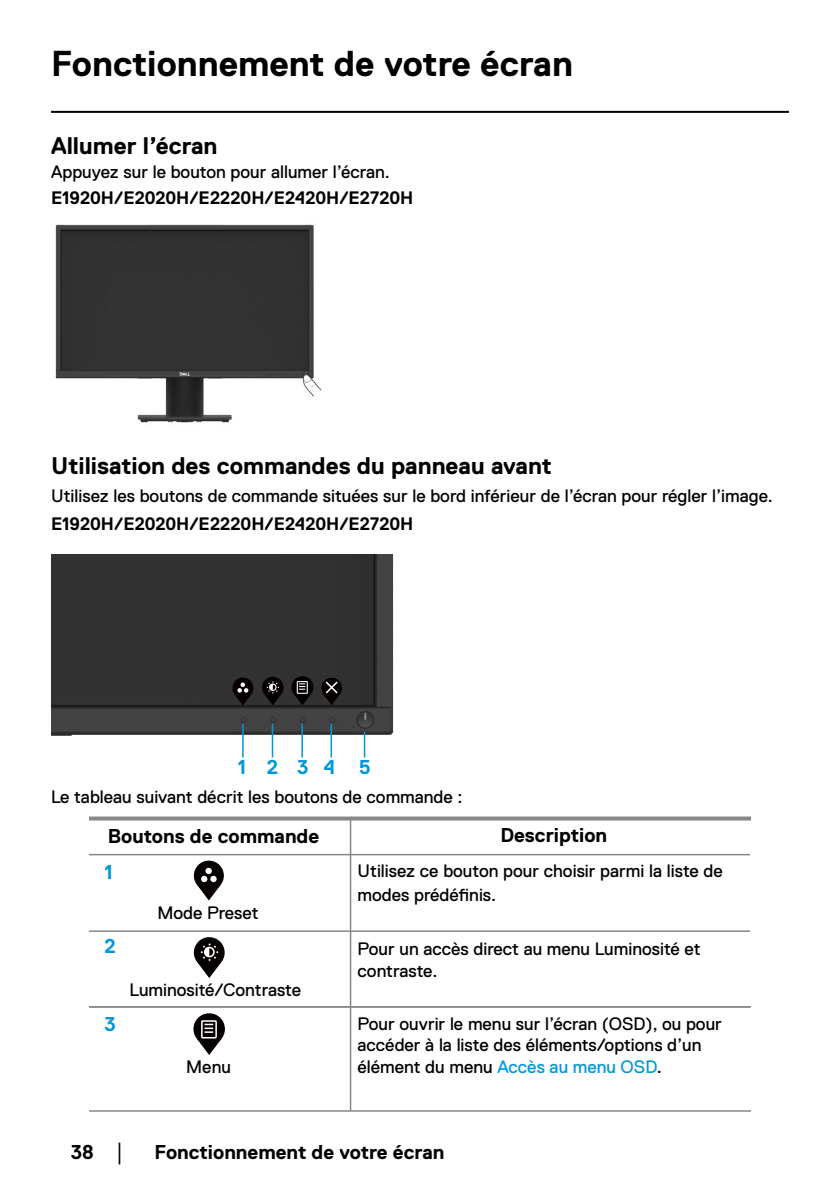
<style>
.page{position:relative;width:840px;height:1191px;background:#fff}
.page>*{position:absolute;margin:0;border:0;box-sizing:border-box;transform-origin:0 0}
.t1{font:700 36px "Dell Replica";color:#000}
.t2{font:700 24px "Dell Replica";color:#000}
.t3{font:700 20px "Dell Replica";color:#000}
.t4{font:700 20px "Dell Replica";color:#0098d9}
.t5{font:18px/21.6px "Dell Replica";color:#000}
.t6{font:700 18px "Dell Replica";color:#000}
.s1{color:#0098d9}
.s2{font-family:"Arial";font-weight:400;font-size:18px}
</style>
<div class="page">
<hr style="left:51px;top:111px;width:737px;height:2px;background:#000">
<svg style="left:89px;top:816px;width:661px;height:4px;background:#979797"></svg>
<hr style="left:349px;top:818px;width:2px;height:293px;background:#888">
<hr style="left:89px;top:854px;width:660px;height:1px;background:#888">
<hr style="left:89px;top:930px;width:660px;height:2px;background:#888">
<hr style="left:89px;top:1006px;width:661px;height:1px;background:#888">
<svg style="left:194px;top:860px;width:30px;height:40px"></svg>
<svg style="left:193px;top:1013px;width:32px;height:42px"></svg>
<svg style="left:194px;top:937px;width:30px;height:41px"></svg>
<img style="left:55px;top:224px;width:267px;height:199px">
<img style="left:51px;top:555px;width:343px;height:189px">
<svg style="left:232px;top:677px;width:21px;height:28px"></svg>
<svg style="left:262px;top:677px;width:21px;height:28px"></svg>
<svg style="left:291px;top:676px;width:22px;height:29px"></svg>
<svg style="left:321px;top:677px;width:21px;height:28px"></svg>
<hr style="left:242px;top:723px;width:1px;height:34px;background:#0098d9">
<hr style="left:271px;top:723px;width:2px;height:34px;background:#0098d9">
<hr style="left:301px;top:723px;width:2px;height:34px;background:#0098d9">
<hr style="left:330px;top:723px;width:2px;height:34px;background:#0098d9">
<hr style="left:363px;top:731px;width:2px;height:26px;background:#0098d9">
<hr style="left:89px;top:1110px;width:661px;height:1px;background:#888">
<h1 class="t1" style="left:51px;top:43px;width:523px">Fonctionnement de votre écran</h1>
<h2 class="t2" style="left:51px;top:133px;width:168px">Allumer l’écran</h2>
<p class="t5" style="left:51px;top:161px;width:340px">Appuyez sur le bouton pour allumer l’écran.</p>
<p class="t6" style="left:51px;top:188px;width:363px">E1920H/E2020H/E2220H/E2420H/E2720H</p>
<h2 class="t2" style="left:51px;top:452px;width:502px">Utilisation des commandes du panneau avant</h2>
<p class="t5" style="left:51px;top:485px;width:723px">Utilisez les boutons de commande situées sur le bord inférieur de l’écran pour régler l’image.</p>
<p class="t6" style="left:51px;top:513px;width:363px">E1920H/E2020H/E2220H/E2420H/E2720H</p>
<p class="t4" style="left:238px;top:756px;width:134px">123 4 5</p>
<p class="t5" style="left:51px;top:786px;width:413px">Le tableau suivant décrit les boutons de commande :</p>
<p class="t3" style="left:108px;top:825px;width:213px">Boutons de commande</p>
<p class="t4" style="left:104px;top:861px;width:10px">1</p>
<p class="t5" style="left:157px;top:902px;width:103px">Mode Preset</p>
<p class="t4" style="left:104px;top:935px;width:13px">2</p>
<p class="t5" style="left:129px;top:978px;width:173px">Luminosité/Contraste</p>
<p class="t4" style="left:104px;top:1013px;width:13px">3</p>
<p class="t5" style="left:186px;top:1055px;width:46px">Menu</p>
<p class="t3" style="left:500px;top:823px;width:108px">Description</p>
<p class="t5" style="left:357px;top:859px;width:366px;line-height:24px">Utilisez ce bouton pour choisir parmi la liste de modes prédéfinis.</p>
<p class="t5" style="left:357px;top:938px;width:344px">Pour un accès direct au menu Luminosité et contraste.</p>
<p class="t5" style="left:357px;top:1012px;width:365px">Pour ouvrir le menu sur l’écran (OSD), ou pour accéder à la liste des éléments/options d’un élément du menu <span class="s1">Accès au menu OSD</span>.</p>
<p class="t3" style="left:71px;top:1141px;width:57px">38 <span class="s2">│</span></p>
<p class="t3" style="left:154px;top:1141px;width:291px">Fonctionnement de votre écran</p>
</div>
